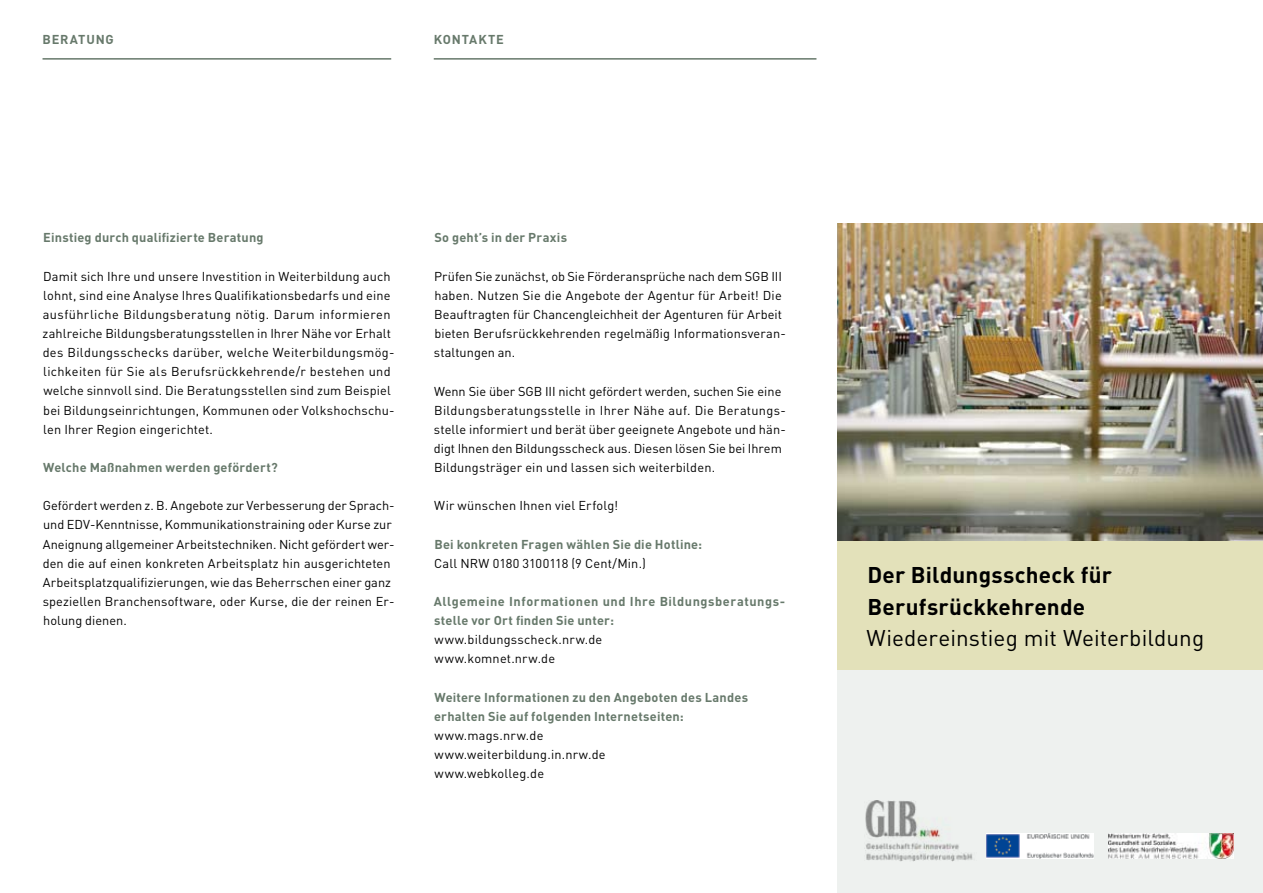
<style>
.page{position:relative;width:1263px;height:893px;background:#fff}
.page>*{position:absolute;margin:0;border:0;box-sizing:border-box;transform-origin:0 0}
.t1{font:700 22.5px/31.5px "DIN";letter-spacing:.005em;color:#000}
.t2{font:22.5px "DIN";letter-spacing:.005em;color:#000}
.t3{font:12.75px/19.2px "DIN";letter-spacing:.01em;color:#000}
.t4{font:700 12.75px/19.2px "DIN";letter-spacing:.015em;color:#67796b}
.t5{font:700 12.75px/19.2px "DIN";letter-spacing:.04em;color:#67796b}
.t6{font:700 12.75px "DIN";letter-spacing:.07em;color:#67796b}
</style>
<div class="page">
<hr style="left:43px;top:58px;width:348px;height:2px;background:#67796b">
<hr style="left:434px;top:58px;width:382px;height:2px;background:#67796b">
<div style="left:838px;top:670px;width:425px;height:223px;background:#eef1ef"></div>
<div style="left:838px;top:540px;width:425px;height:130px;background:#e3e1ba"></div>
<img style="left:838px;top:223px;width:425px;height:317px">
<img style="left:865px;top:800px;width:108px;height:61px">
<img style="left:987px;top:834px;width:106px;height:24px">
<img style="left:1109px;top:833px;width:124px;height:26px">
<p class="t6" style="left:42px;top:31px;width:73px">Beratung</p>
<p class="t4" style="left:434px;top:30px;width:70px">Kontakte</p>
<p class="t4" style="left:43px;top:228px;width:222px">Einstieg durch qualifizierte Beratung</p>
<p class="t3" style="left:43px;top:266px;width:353px">Damit sich Ihre und unsere Investition in Weiterbildung auch lohnt, sind eine Analyse Ihres Qualifikationsbedarfs und eine ausführliche Bildungsberatung nötig. Darum informieren zahlreiche Bildungsberatungsstellen in Ihrer Nähe vor Erhalt des Bildungsschecks darüber, welche Weiterbildungsmög&shy;lichkeiten für Sie als Berufsrückkehrende/r bestehen und welche sinnvoll sind. Die Beratungsstellen sind zum Beispiel bei Bildungseinrichtungen, Kommunen oder Volkshochschu&shy;len Ihrer Region eingerichtet.</p>
<p class="t4" style="left:43px;top:457px;width:236px">Welche Maßnahmen werden gefördert?</p>
<p class="t3" style="left:43px;top:496px;width:353px">Gefördert werden z. B. Angebote zur Verbesserung der Sprach&shy;und EDV-Kenntnisse, Kommunikationstraining oder Kurse zur Aneignung allgemeiner Arbeitstechniken. Nicht gefördert wer&shy;den die auf einen konkreten Arbeitsplatz hin ausgerichteten Arbeitsplatzqualifizierungen, wie das Beherrschen einer ganz speziellen Branchensoftware, oder Kurse, die der reinen Er&shy;holung dienen.</p>
<p class="t4" style="left:434px;top:228px;width:134px">So geht’s in der Praxis</p>
<p class="t3" style="left:434px;top:266px;width:353px">Prüfen Sie zunächst, ob Sie Förderansprüche nach dem SGB III haben. Nutzen Sie die Angebote der Agentur für Arbeit! Die Beauftragten für Chancengleichheit der Agenturen für Arbeit bieten Berufsrückkehrenden regelmäßig Informationsveran&shy;staltungen an.</p>
<p class="t3" style="left:434px;top:381px;width:353px">Wenn Sie über SGB III nicht gefördert werden, suchen Sie eine Bildungsberatungsstelle in Ihrer Nähe auf. Die Beratungs&shy;stelle informiert und berät über geeignete Angebote und hän&shy;digt Ihnen den Bildungsscheck aus. Diesen lösen Sie bei Ihrem Bildungsträger ein und lassen sich weiterbilden.</p>
<p class="t3" style="left:434px;top:496px;width:186px">Wir wünschen Ihnen viel Erfolg!</p>
<p class="t4" style="left:434px;top:534px;width:269px">Bei konkreten Fragen wählen Sie die Hotline:</p>
<p class="t3" style="left:434px;top:553px;width:213px">Call NRW 0180 3100118 (9 Cent/Min.)</p>
<p class="t5" style="left:434px;top:591px;width:353px">Allgemeine Informationen und Ihre Bildungsberatungs&shy;stelle vor Ort finden Sie unter:</p>
<p class="t3" style="left:435px;top:630px;width:169px">www.bildungsscheck.nrw.de www.komnet.nrw.de</p>
<p class="t4" style="left:434px;top:687px;width:315px">Weitere Informationen zu den Angeboten des Landes erhalten Sie auf folgenden Internetseiten:</p>
<p class="t3" style="left:435px;top:725px;width:173px">www.mags.nrw.de www.weiterbildung.in.nrw.de www.webkolleg.de</p>
<h1 class="t1" style="left:867px;top:558px;width:246px">Der Bildungsscheck für<br>Berufsrückkehrende</h1>
<h1 class="t2" style="left:866px;top:623px;width:339px">Wiedereinstieg mit Weiterbildung</h1>
</div>
